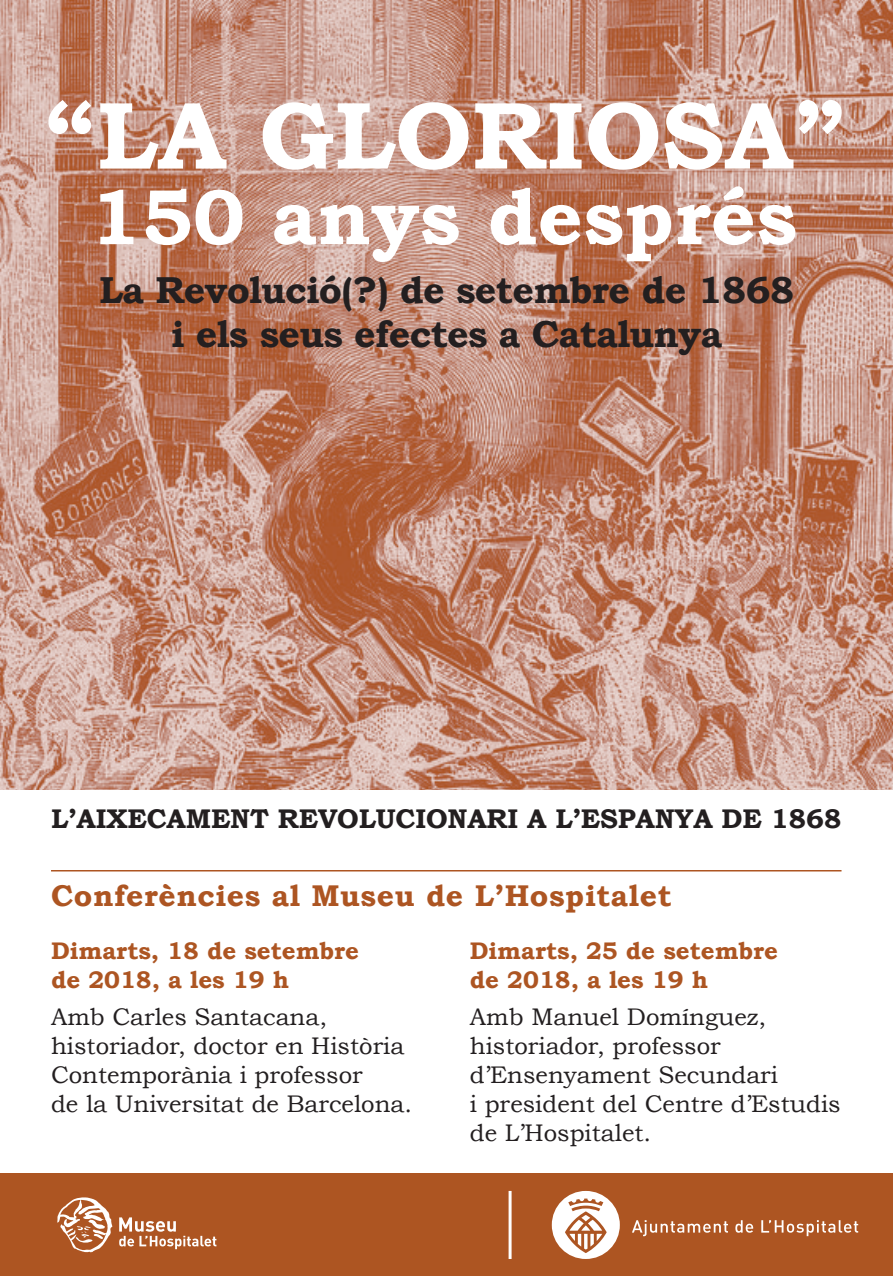
<style>
.page{position:relative;width:893px;height:1276px;background:#fff}
.page>*{position:absolute;margin:0;border:0;box-sizing:border-box;transform-origin:0 0}
.t1{font:700 95.7px "Bookman Old Style";color:#fff}
.t2{font:700 78.6px "Bookman Old Style";color:#fff}
.t3{font:700 37.5px "Bookman Old Style";letter-spacing:-.02em;color:#231f20}
.t4{font:700 30px "Bookman Old Style";letter-spacing:.02em;color:#ad5522}
.t5{font:700 27px "Bookman Old Style";letter-spacing:-.005em;color:#231f20}
.t6{font:24px/28.8px "Bookman Old Style";color:#231f20}
.t7{font:700 24px/28.8px "Bookman Old Style";color:#ad5522}
</style>
<div class="page">
<img style="left:0;top:0;width:893px;height:789px">
<hr style="left:51px;top:870px;width:790px;height:1px;background:#ad5522">
<div style="left:0;top:1174px;width:893px;height:102px;background:#ad5522"></div>
<hr style="left:509px;top:1191px;width:3px;height:68px;background:#fff">
<svg style="left:57px;top:1197px;width:56px;height:55px"></svg>
<svg style="left:119px;top:1217px;width:97px;height:32px"></svg>
<svg style="left:632px;top:1220px;width:96px;height:16px"></svg>
<svg style="left:735px;top:1220px;width:18px;height:12px"></svg>
<svg style="left:761px;top:1220px;width:97px;height:16px"></svg>
<div style="left:552px;top:1191px;width:68px;height:68px;background:#fff;border-radius:50%"></div>
<svg style="left:565px;top:1198px;width:42px;height:55px"></svg>
<p class="t1" style="left:45px;top:79px;width:802px">“LA GLORIOSA”</p>
<p class="t2" style="left:89px;top:170px;width:709px">150 anys després</p>
<p class="t3" style="left:99px;top:268px;width:697px">La Revolució(?) de setembre de 1868</p>
<p class="t3" style="left:171px;top:311px;width:553px">i els seus efectes a Catalunya</p>
<p class="t5" style="left:51px;top:803px;width:792px">L’AIXECAMENT REVOLUCIONARI A L’ESPANYA DE 1868</p>
<p class="t4" style="left:51px;top:877px;width:622px">Conferències al Museu de L’Hospitalet</p>
<p class="t7" style="left:51px;top:936px;width:310px">Dimarts, 18 de setembre de 2018, a les 19 h</p>
<p class="t6" style="left:51px;top:1003px;width:363px">Amb Carles Santacana, historiador, doctor en Història<br>Contemporània i professor<br>de la Universitat de Barcelona.</p>
<p class="t7" style="left:470px;top:936px;width:310px">Dimarts, 25 de setembre de 2018, a les 19 h</p>
<p class="t6" style="left:470px;top:1003px;width:372px">Amb Manuel Domínguez, historiador, professor d’Ensenyament Secundari<br>i president del Centre d’Estudis de L’Hospitalet.</p>
</div>
